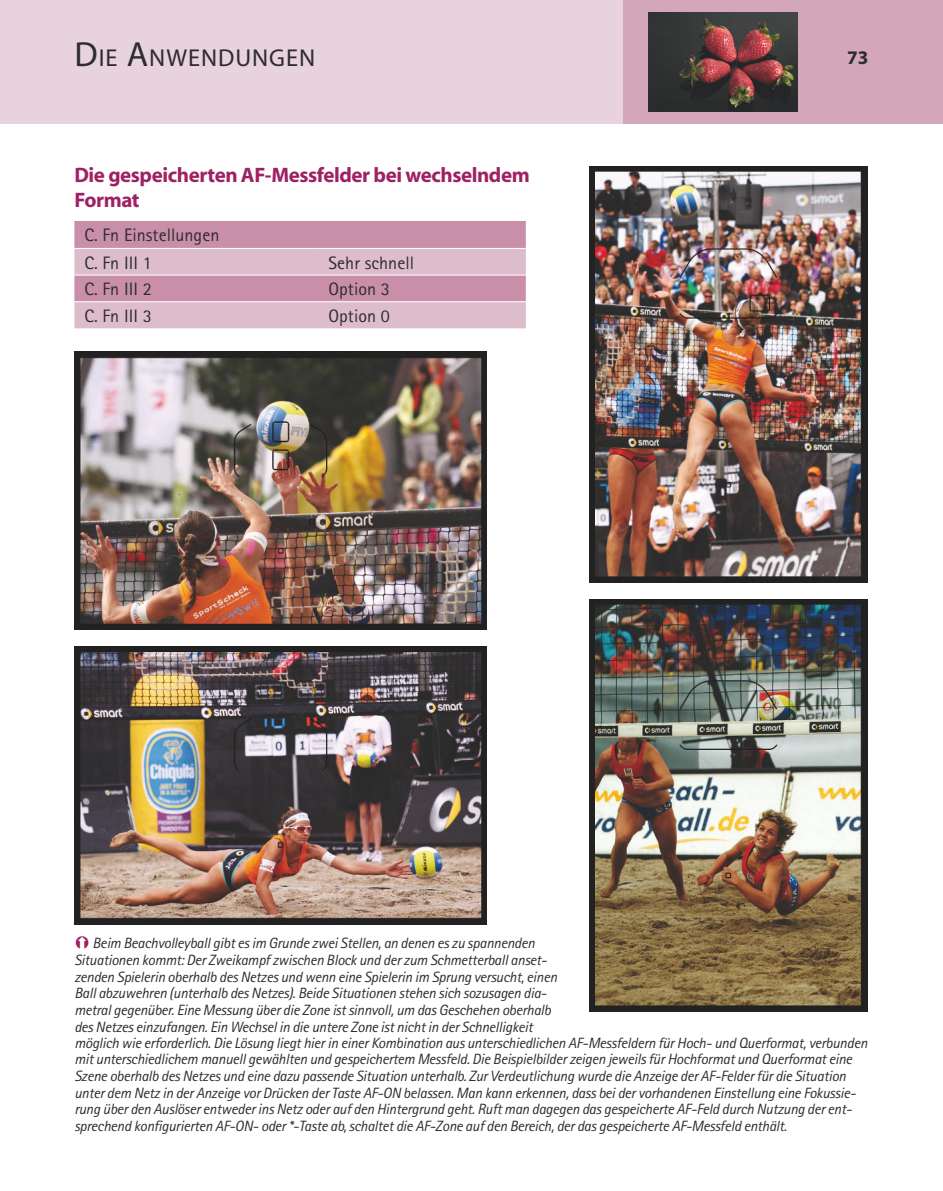
<style>
.page{position:relative;width:943px;height:1191px;background:#fff}
.page>*{position:absolute;margin:0;border:0;box-sizing:border-box;transform-origin:0 0}
.t1{font:24.5px "Myriad";letter-spacing:.04em;color:#2d2c2e}
.t2{font:700 21px/24.5px "Myriad";letter-spacing:-.02em;color:#9e2263}
.t3{font:700 19.25px "Myriad";color:#2d2c2e}
.t4{font:18.03px/27.5px "Rotis Sans Serif";letter-spacing:.005em;color:#2d2c2e}
.t5{font:italic 14.88px/16.6px "Rotis Sans Serif";letter-spacing:-.02em;color:#2d2c2e}
.s1{font-size:35px}
</style>
<div class="page">
<div style="left:276px;top:0;width:348px;height:124px;background:#e8d2dd"></div>
<div style="left:0;top:0;width:276px;height:124px;background:#e8d2dd"></div>
<div style="left:623px;top:0;width:320px;height:124px;background:#d3a6ba"></div>
<img style="left:649px;top:12px;width:149px;height:99px">
<svg style="left:74px;top:221px;width:452px;height:107px;background:#d3a6ba"></svg>
<hr style="left:74px;top:248px;width:244px;height:1px;background:#fff">
<hr style="left:318px;top:248px;width:208px;height:1px;background:#fff">
<hr style="left:74px;top:275px;width:244px;height:1px;background:#fff">
<hr style="left:318px;top:275px;width:208px;height:1px;background:#fff">
<hr style="left:74px;top:301px;width:244px;height:1px;background:#fff">
<hr style="left:318px;top:301px;width:208px;height:1px;background:#fff">
<img style="left:589px;top:166px;width:278px;height:416px">
<img style="left:589px;top:600px;width:278px;height:412px">
<img style="left:74px;top:351px;width:412px;height:278px">
<img style="left:74px;top:646px;width:412px;height:278px">
<h1 class="t1" style="left:74px;top:45px;width:242px"><span class="s1">D</span>IE <span class="s1">A</span>NWENDUNGEN</h1>
<p class="t3" style="left:847px;top:48px;width:23px">73</p>
<h2 class="t2" style="left:74px;top:163px;width:457px">Die gespeicherten AF-Messfelder bei wechselndem<br>Format</h2>
<p class="t4" style="left:84px;top:221px;width:137px">C. Fn Einstellungen<br>C. Fn III 1</p>
<p class="t4" style="left:328px;top:249px;width:87px">Sehr schnell</p>
<p class="t4" style="left:84px;top:275px;width:69px">C. Fn III 2</p>
<p class="t4" style="left:328px;top:275px;width:63px">Option 3</p>
<p class="t4" style="left:84px;top:302px;width:69px">C. Fn III 3</p>
<p class="t4" style="left:328px;top:302px;width:63px">Option 0</p>
<p class="t5" style="left:74px;top:935px;width:794px;text-indent:18px">Beim Beachvolleyball gibt es im Grunde zwei Stellen, an denen es zu spannenden<br>Situationen kommt: Der Zweikampf zwischen Block und der zum Schmetterball anset-<br>zenden Spielerin oberhalb des Netzes und wenn eine Spielerin im Sprung versucht, einen<br>Ball abzuwehren (unterhalb des Netzes). Beide Situationen stehen sich sozusagen dia-<br>metral gegenüber. Eine Messung über die Zone ist sinnvoll, um das Geschehen oberhalb<br>des Netzes einzufangen. Ein Wechsel in die untere Zone ist nicht in der Schnelligkeit<br>möglich wie erforderlich. Die Lösung liegt hier in einer Kombination aus unterschiedlichen AF-Messfeldern für Hoch- und Querformat, verbunden mit unterschiedlichem manuell gewählten und gespeichertem Messfeld. Die Beispielbilder zeigen jeweils für Hochformat und Querformat eine Szene oberhalb des Netzes und eine dazu passende Situation unterhalb. Zur Verdeutlichung wurde die Anzeige der AF-Felder für die Situation unter dem Netz in der Anzeige vor Drücken der Taste AF-ON belassen. Man kann erkennen, dass bei der vorhandenen Einstellung eine Fokussie&shy;rung über den Auslöser entweder ins Netz oder auf den Hintergrund geht. Ruft man dagegen das gespeicherte AF-Feld durch Nutzung der ent&shy;sprechend konfigurierten AF-ON- oder *-Taste ab, schaltet die AF-Zone auf den Bereich, der das gespeicherte AF-Messfeld enthält.</p>
</div>
